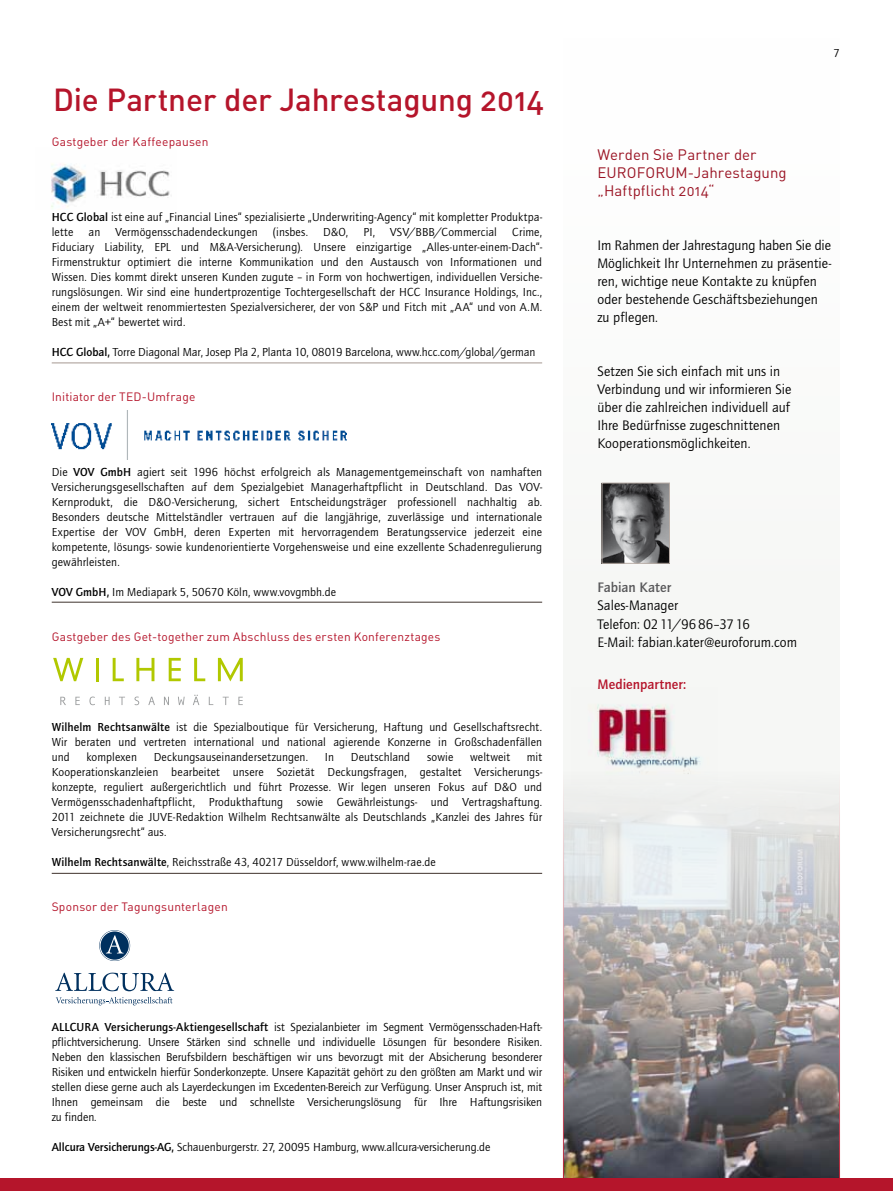
<style>
.page{position:relative;width:893px;height:1191px;background:#fff}
.page>*{position:absolute;margin:0;border:0;box-sizing:border-box;transform-origin:0 0}
.t1{font:31.5px "DIN Medium Alternate";letter-spacing:-.005em;color:#b5152b}
.t2{font:15px/18px "DIN Regular Alternate";letter-spacing:.005em;color:#9b1525}
.t3{font:14.25px/18px "Quay Sans ITC Std";letter-spacing:.005em;color:#000}
.t4{font:500 14.25px "Quay Sans ITC Std";letter-spacing:.005em;color:#b5152b}
.t5{font:500 14.25px "Quay Sans ITC Std";letter-spacing:.01em;color:#58585a}
.t6{font:12px/15px "Quay Sans ITC Std";letter-spacing:.01em;color:#000;text-align:justify}
.t7{font:12px "DIN Regular Alternate";letter-spacing:.015em;color:#b5152b}
.t8{font:500 12px "Quay Sans ITC Std";color:#000}
.s1{font-weight:500}
</style>
<div class="page">
<img style="left:52px;top:410px;width:294px;height:50px">
<svg style="left:53px;top:658px;width:30px;height:23px"></svg>
<hr style="left:96px;top:658px;width:3px;height:23px;background:#b1c800">
<svg style="left:113px;top:658px;width:11px;height:23px"></svg>
<svg style="left:136px;top:658px;width:18px;height:23px"></svg>
<svg style="left:169px;top:658px;width:12px;height:23px"></svg>
<svg style="left:194px;top:658px;width:11px;height:23px"></svg>
<svg style="left:218px;top:658px;width:25px;height:23px"></svg>
<svg style="left:60px;top:696px;width:6px;height:9px"></svg>
<svg style="left:75px;top:696px;width:5px;height:9px"></svg>
<svg style="left:89px;top:696px;width:6px;height:9px"></svg>
<svg style="left:105px;top:696px;width:5px;height:9px"></svg>
<svg style="left:119px;top:696px;width:6px;height:9px"></svg>
<svg style="left:135px;top:696px;width:4px;height:9px"></svg>
<svg style="left:148px;top:696px;width:7px;height:9px"></svg>
<svg style="left:164px;top:696px;width:5px;height:9px"></svg>
<svg style="left:178px;top:696px;width:7px;height:9px"></svg>
<svg style="left:193px;top:694px;width:6px;height:11px"></svg>
<svg style="left:209px;top:696px;width:4px;height:9px"></svg>
<svg style="left:223px;top:696px;width:6px;height:9px"></svg>
<svg style="left:238px;top:696px;width:5px;height:9px"></svg>
<hr style="left:52px;top:602px;width:490px;height:1px;background:#3f322c">
<img style="left:51px;top:164px;width:121px;height:44px">
<hr style="left:52px;top:362px;width:490px;height:1px;background:#a59891">
<svg style="left:55px;top:972px;width:119px;height:19px"></svg>
<svg style="left:99px;top:930px;width:31px;height:31px"></svg>
<svg style="left:106px;top:935px;width:18px;height:18px"></svg>
<div style="left:100px;top:930px;width:29px;height:30px;border:1px solid #fff;border-radius:50%"></div>
<svg style="left:56px;top:997px;width:117px;height:8px"></svg>
<hr style="left:52px;top:873px;width:490px;height:1px;background:#3f322c">
<div style="left:563px;top:38px;width:277px;height:1153px;background:#f6f7f5"></div>
<img style="left:604px;top:485px;width:64px;height:76px">
<div style="left:602px;top:483px;width:68px;height:80px;border:1px solid #b8ada6"></div>
<img style="left:596px;top:704px;width:105px;height:67px">
<svg style="left:563px;top:771px;width:277px;height:407px"></svg>
<div style="left:0;top:1178px;width:893px;height:13px;background:#b5152b"></div>
<h1 class="t1" style="left:53px;top:78px;width:493px">Die Partner der Jahrestagung 2014</h1>
<p class="t7" style="left:52px;top:133px;width:158px">Gastgeber der Kaffeepausen</p>
<p class="t8" style="left:52px;top:210px;width:8px">HCC</p>
<p class="t6" style="left:76px;top:209px;width:467px"><span class="s1">Global</span> ist eine auf „Financial Lines“ spezialisierte „Underwriting-Agency“ mit kompletter Produktpa-</p>
<p class="t6" style="left:52px;top:224px;width:23px">lette</p>
<p class="t6" style="left:89px;top:224px;width:13px">an</p>
<p class="t6" style="left:116px;top:224px;width:144px">Vermögensschadendeckungen</p>
<p class="t6" style="left:273px;top:224px;width:37px">(insbes.</p>
<p class="t6" style="left:323px;top:224px;width:26px">D&amp;O,</p>
<p class="t6" style="left:363px;top:224px;width:13px">PI,</p>
<p class="t6" style="left:390px;top:224px;width:108px">VSV/BBB/Commercial</p>
<p class="t6" style="left:52px;top:224px;width:492px;text-indent:460px">Crime, Fiduciary Liability, EPL und M&amp;A-Versicherung). Unsere einzigartige „Alles-unter-einem-Dach“- Firmenstruktur optimiert die interne Kommunikation und den Austausch von Informationen und Wissen. Dies kommt direkt unseren Kunden zugute – in Form von hochwertigen, individuellen Versiche&shy;rungslösungen. Wir sind eine hundertprozentige Tochtergesellschaft der HCC Insurance Holdings, Inc., einem der weltweit renommiertesten Spezialversicherer, der von S&amp;P und Fitch mit „AA“ und von A.M.<br>Best mit „A+“ bewertet wird.</p>
<p class="t8" style="left:52px;top:345px;width:8px">HCC</p>
<p class="t6" style="left:76px;top:344px;width:461px"><span class="s1">Global,</span> Torre Diagonal Mar, Josep Pla 2, Planta 10, 08019 Barcelona, www.hcc.com/global/german</p>
<p class="t7" style="left:52px;top:388px;width:145px">Initiator der TED-Umfrage</p>
<p class="t6" style="left:52px;top:464px;width:492px;text-indent:49px"><span class="s1">GmbH</span> agiert seit 1996 höchst erfolgreich als Managementgemeinschaft von namhaften Versicherungsgesellschaften auf dem Spezialgebiet Managerhaftpflicht in Deutschland. Das VOV-Kernprodukt, die D&amp;O-Versicherung, sichert Entscheidungsträger professionell nachhaltig ab.<br>Besonders deutsche Mittelständler vertrauen auf die langjährige, zuverlässige und internationale Expertise der VOV GmbH, deren Experten mit hervorragendem Beratungsservice jederzeit eine kompetente, lösungs- sowie kundenorientierte Vorgehensweise und eine exzellente Schadenregulierung gewährleisten.</p>
<p class="t8" style="left:52px;top:585px;width:9px">VOV</p>
<p class="t6" style="left:76px;top:584px;width:262px"><span class="s1">GmbH,</span> Im Mediapark 5, 50670 Köln, www.vovgmbh.de</p>
<p class="t7" style="left:52px;top:628px;width:390px">Gastgeber des Get-together zum Abschluss des ersten Konferenztages</p>
<p class="t6" style="left:52px;top:464px;width:31px">Die <span class="s1">VOV</span></p>
<p class="t6" style="left:52px;top:719px;width:492px"><span class="s1">Wilhelm Rechtsanwälte</span> ist die Spezialboutique für Versicherung, Haftung und Gesellschaftsrecht.<br>Wir beraten und vertreten international und national agierende Konzerne in Großschadenfällen und</p>
<p class="t6" style="left:52px;top:749px;width:492px;text-indent:475px">mit Kooperationskanzleien bearbeitet unsere Sozietät Deckungsfragen, gestaltet Versicherungs&shy;konzepte, reguliert außergerichtlich und führt Prozesse. Wir legen unseren Fokus auf D&amp;O und Vermögensschadenhaftpflicht, Produkthaftung sowie Gewährleistungs- und Vertragshaftung.<br>2011 zeichnete die JUVE-Redaktion Wilhelm Rechtsanwälte als Deutschlands „Kanzlei des Jahres für Versicherungsrecht“ aus.</p>
<p class="t6" style="left:52px;top:854px;width:386px"><span class="s1">Wilhelm Rechtsanwälte</span>, Reichsstraße 43, 40217 Düsseldorf, www.wilhelm-rae.de</p>
<p class="t7" style="left:52px;top:898px;width:178px">Sponsor der Tagungsunterlagen</p>
<p class="t6" style="left:87px;top:749px;width:52px">komplexen</p>
<p class="t6" style="left:154px;top:749px;width:156px">Deckungsauseinandersetzungen.</p>
<p class="t6" style="left:325px;top:749px;width:11px">In</p>
<p class="t6" style="left:351px;top:749px;width:61px">Deutschland</p>
<p class="t6" style="left:427px;top:749px;width:28px">sowie</p>
<p class="t6" style="left:470px;top:749px;width:41px">weltweit</p>
<p class="t6" style="left:52px;top:1019px;width:492px;text-indent:53px"><span class="s1">Versicherungs-Aktiengesellschaft</span> ist Spezialanbieter im Segment Vermögensschaden-Haft&shy;pflichtversicherung. Unsere Stärken sind schnelle und individuelle Lösungen für besondere Risiken.<br>Neben den klassischen Berufsbildern beschäftigen wir uns bevorzugt mit der Absicherung besonderer Risiken und entwickeln hierfür Sonderkonzepte. Unsere Kapazität gehört zu den größten am Markt und wir stellen diese gerne auch als Layerdeckungen im Excedenten-Bereich zur Verfügung. Unser Anspruch ist, mit Ihnen gemeinsam die beste und schnellste Versicherungslösung für Ihre Haftungsrisiken zu finden.</p>
<p class="t6" style="left:52px;top:1139px;width:440px"><span class="s1">Allcura Versicherungs-AG,</span> Schauenburgerstr. 27, 20095 Hamburg, www.allcura-versicherung.de</p>
<p class="t8" style="left:52px;top:1020px;width:8px">ALLCURA</p>
<p class="t2" style="left:597px;top:145px;width:191px">Werden Sie Partner der<br>EUROFORUM-Jahrestagung „Haftpflicht 2014“</p>
<p class="t6" style="left:833px;top:45px;width:8px">7</p>
<p class="t3" style="left:597px;top:237px;width:235px">Im Rahmen der Jahrestagung haben Sie die Möglichkeit Ihr Unternehmen zu präsentie&shy;ren, wichtige neue Kontakte zu knüpfen oder bestehende Geschäftsbeziehungen zu pflegen.</p>
<p class="t3" style="left:597px;top:363px;width:195px">Setzen Sie sich einfach mit uns in Verbindung und wir informieren Sie über die zahlreichen individuell auf Ihre Bedürfnisse zugeschnittenen Kooperationsmöglichkeiten.</p>
<p class="t5" style="left:597px;top:579px;width:75px">Fabian Kater</p>
<p class="t3" style="left:597px;top:597px;width:201px">Sales-Manager<br>Telefon: 0211/9686–3716<br>E-Mail: fabian.kater@euroforum.com</p>
<p class="t4" style="left:597px;top:676px;width:90px">Medienpartner:</p>
</div>
